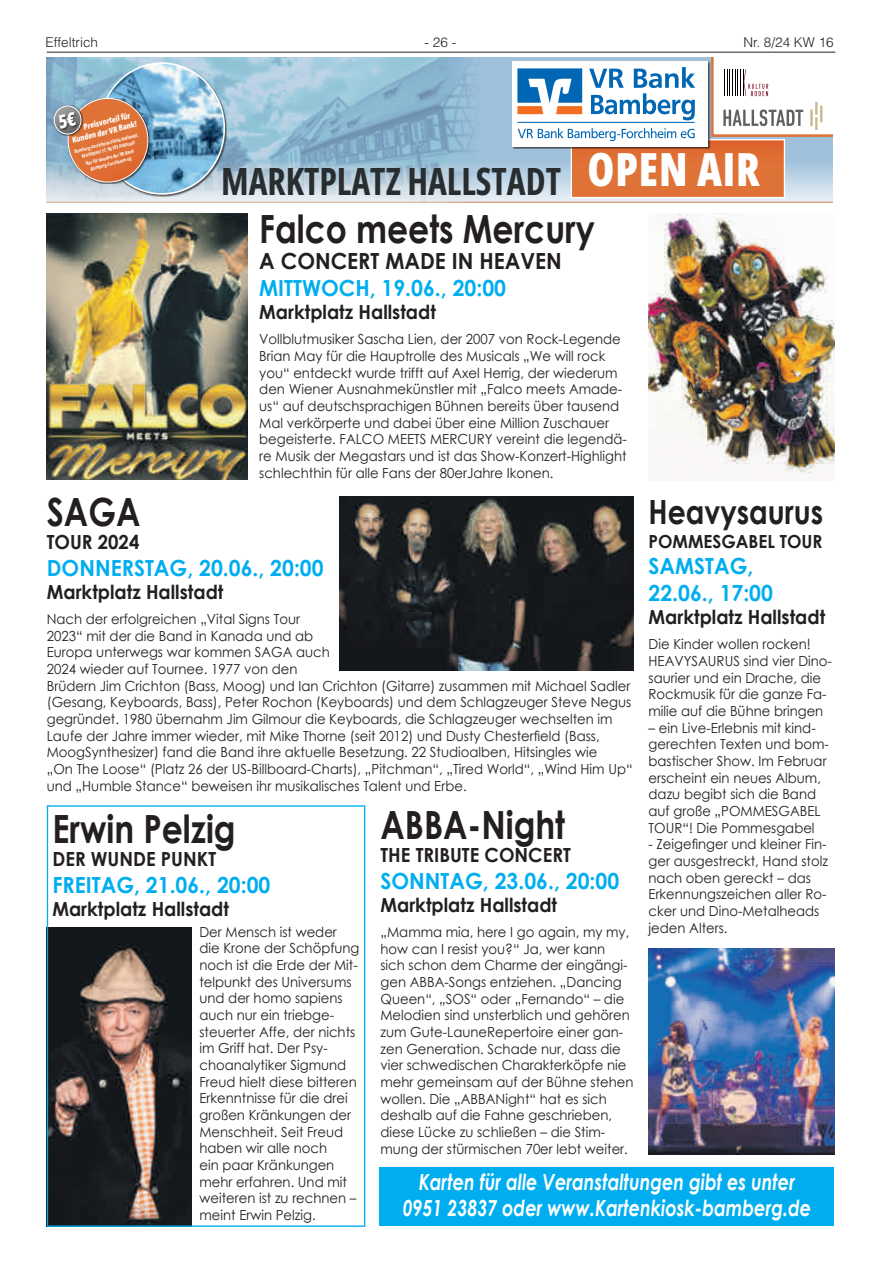
<style>
.page{position:relative;width:881px;height:1263px;background:#fff}
.page>*{position:absolute;margin:0;border:0;box-sizing:border-box;transform-origin:0 0}
.t1{font:800 45.6px "Open Sans Condensed";letter-spacing:.02em;color:#fff;scale:.95 1}
.t2{font:700 38.85px "Century Gothic";color:#231f20;scale:.85 1}
.t3{font:700 37.5px "Open Sans Condensed";color:#282d30;scale:.95 1}
.t4{font:700 33.3px "Century Gothic";color:#231f20;scale:.85 1}
.t5{font:700 22.2px/26.7px "Century Gothic";color:#00aeef;scale:.95 1}
.t6{font:italic 700 22.2px/26.7px "Century Gothic";color:#fff;text-align:center;scale:.8 1}
.t7{font:700 22.2px "Century Gothic";color:#231f20;scale:.95 1}
.t8{font:700 19.5px "Century Gothic";color:#231f20;scale:.95 1}
.t9{font:700 18px "Century Gothic";color:#231f20;scale:.95 1}
.t10{font:13.95px/16.6px "Century Gothic";color:#231f20;scale:.95 1}
.t11{font:300 13.5px "Helvetica LT";color:#231f20}
.t12{font:800 8.1px/9.9px "Open Sans Condensed";color:#fff;scale:.96 1}
.t13{font:700 4.8px/6.4px "Open Sans Condensed";color:#fff;text-align:center;scale:.96 1}
</style>
<div class="page">
<hr style="left:47px;top:52px;width:788px;height:1px;background:#231f20">
<div style="left:47px;top:57px;width:785px;height:146px;background:#a0c1dc"></div>
<svg style="left:479px;top:137px;width:353px;height:66px"></svg>
<img style="left:47px;top:58px;width:432px;height:145px">
<div style="left:99px;top:63px;width:128px;height:133px;background:#231f20;opacity:.75"></div>
<img style="left:100px;top:63px;width:124px;height:131px">
<div style="left:571px;top:140px;width:213px;height:58px;background:#df7336"></div>
<div style="left:570px;top:139px;width:214px;height:59px;border:1px solid #fff"></div>
<div style="left:512px;top:62px;width:198px;height:87px;background:#231f20;opacity:.75"></div>
<div style="left:512px;top:61px;width:195px;height:85px;background:#fff"></div>
<hr style="left:517px;top:122px;width:177px;height:1px;background:#0166b3">
<svg style="left:517px;top:128px;width:177px;height:13px"></svg>
<svg style="left:589px;top:67px;width:106px;height:53px"></svg>
<svg style="left:517px;top:68px;width:65px;height:46px"></svg>
<svg style="left:710px;top:57px;width:122px;height:80px;background:#ebe5e3"></svg>
<img style="left:47px;top:214px;width:200px;height:266px">
<img style="left:648px;top:949px;width:185px;height:206px">
<img style="left:49px;top:927px;width:143px;height:298px">
<img style="left:648px;top:214px;width:185px;height:259px">
<img style="left:339px;top:496px;width:294px;height:174px">
<div style="left:47px;top:805px;width:318px;height:422px;border:1px solid #00aeef"></div>
<div style="left:379px;top:1168px;width:454px;height:58px;background:#00aeef"></div>
<svg style="left:54px;top:94px;width:98px;height:92px;background:#b78a73"></svg>
<p class="t11" style="left:45px;top:34px;width:54px">Effeltrich</p>
<p class="t11" style="left:424px;top:34px;width:33px">- 26 -</p>
<p class="t11" style="left:743px;top:34px;width:92px">Nr. 8/24 KW 16</p>
<p class="t12" style="left:68px;top:126px;width:71px;text-indent:14px;rotate:-15deg">Preisvorteil für<br>Kunden der VR Bank!</p>
<p class="t13" style="left:73px;top:148px;width:70px;rotate:-15deg">Bamberg-Forchheim Filiale Hallstadt,<br>Marktplatz 17, 96103 Hallstadt</p>
<p class="t13" style="left:85px;top:160px;width:53px;rotate:-15deg">Nur für Kunden der VR Bank<br>Bamberg-Forchheim eG</p>
<h1 class="t1" style="left:587px;top:138px;width:183px">OPEN AIR</h1>
<h3 class="t3" style="left:221px;top:156px;width:359px">MARKTPLATZ HALLSTADT</h3>
<h2 class="t2" style="left:259px;top:199px;width:396px">Falco meets Mercury</h2>
<h3 class="t7" style="left:259px;top:244px;width:320px">A CONCERT MADE IN HEAVEN</h3>
<h3 class="t5" style="left:259px;top:274px;width:261px">MITTWOCH, 19.06., 20:00</h3>
<h3 class="t8" style="left:259px;top:298px;width:187px">Marktplatz Hallstadt</h3>
<p class="t10" style="left:259px;top:331px;width:388px">Vollblutmusiker Sascha Lien, der 2007 von Rock-Legende Brian May für die Hauptrolle des Musicals „We will rock you“ entdeckt wurde trifft auf Axel Herrig, der wiederum den Wiener Ausnahmekünstler mit „Falco meets Amade&shy;us“ auf deutschsprachigen Bühnen bereits über tausend Mal verkörperte und dabei über eine Million Zuschauer begeisterte. FALCO MEETS MERCURY vereint die legendä&shy;re Musik der Megastars und ist das Show-Konzert-Highlight schlechthin für alle Fans der 80erJahre Ikonen.</p>
<h2 class="t2" style="left:47px;top:482px;width:112px">SAGA</h2>
<h3 class="t8" style="left:47px;top:527px;width:99px">TOUR 2024</h3>
<h3 class="t5" style="left:47px;top:553px;width:293px">DONNERSTAG, 20.06., 20:00</h3>
<h3 class="t8" style="left:47px;top:577px;width:187px">Marktplatz Hallstadt</h3>
<p class="t10" style="left:47px;top:610px;width:618px">Nach der erfolgreichen „Vital Signs Tour<br>2023“ mit der die Band in Kanada und ab<br>Europa unterwegs war kommen SAGA auch<br>2024 wieder auf Tournee. 1977 von den<br>Brüdern Jim Crichton (Bass, Moog) und Ian Crichton (Gitarre) zusammen mit Michael Sadler (Gesang, Keyboards, Bass), Peter Rochon (Keyboards) und dem Schlagzeuger Steve Negus gegründet. 1980 übernahm Jim Gilmour die Keyboards, die Schlagzeuger wechselten im Laufe der Jahre immer wieder, mit Mike Thorne (seit 2012) und Dusty Chesterfield (Bass, MoogSynthesizer) fand die Band ihre aktuelle Besetzung. 22 Studioalben, Hitsingles wie<br>„On The Loose“ (Platz 26 der US-Billboard-Charts), „Pitchman“, „Tired World“, „Wind Him Up“ und „Humble Stance“ beweisen ihr musikalisches Talent und Erbe.</p>
<h2 class="t2" style="left:52px;top:799px;width:217px">Erwin Pelzig</h2>
<h3 class="t8" style="left:52px;top:844px;width:174px">DER WUNDE PUNKT</h3>
<h3 class="t5" style="left:52px;top:870px;width:231px">FREITAG, 21.06., 20:00</h3>
<h3 class="t8" style="left:52px;top:894px;width:187px">Marktplatz Hallstadt</h3>
<p class="t10" style="left:199px;top:923px;width:170px">Der Mensch ist weder die Krone der Schöpfung noch ist die Erde der Mit&shy;telpunkt des Universums und der homo sapiens auch nur ein triebge&shy;steuerter Affe, der nichts im Griff hat. Der Psy&shy;choanalytiker Sigmund<br>Freud hielt diese bitteren<br>Erkenntnisse für die drei großen Kränkungen der<br>Menschheit. Seit Freud haben wir alle noch<br>ein paar Kränkungen mehr erfahren. Und mit weiteren ist zu rechnen – meint Erwin Pelzig.</p>
<h3 class="t4" style="left:648px;top:487px;width:207px">Heavysaurus</h3>
<p class="t9" style="left:648px;top:528px;width:184px">POMMESGABEL TOUR</p>
<h3 class="t5" style="left:648px;top:552px;width:132px">SAMSTAG,<br>22.06., 17:00</h3>
<h3 class="t8" style="left:648px;top:602px;width:187px">Marktplatz Hallstadt</h3>
<p class="t10" style="left:648px;top:636px;width:194px">Die Kinder wollen rocken!<br>HEAVYSAURUS sind vier Dino&shy;saurier und ein Drache, die<br>Rockmusik für die ganze Fa&shy;milie auf die Bühne bringen</p>
<p class="t10" style="left:648px;top:719px;width:191px">– ein Live-Erlebnis mit kind&shy;gerechten Texten und bom&shy;bastischer Show. Im Februar erscheint ein neues Album, dazu begibt sich die Band auf große „POMMESGABEL<br>TOUR“! Die Pommesgabel</p>
<p class="t10" style="left:648px;top:836px;width:190px">- Zeigefinger und kleiner Fin&shy;ger ausgestreckt, Hand stolz nach oben gereckt – das<br>Erkennungszeichen aller Ro&shy;cker und Dino-Metalheads jeden Alters.</p>
<h2 class="t2" style="left:380px;top:795px;width:218px">ABBA-Night</h2>
<h3 class="t8" style="left:380px;top:840px;width:202px">THE TRIBUTE CONCERT</h3>
<h3 class="t5" style="left:380px;top:866px;width:253px">SONNTAG, 23.06., 20:00</h3>
<h3 class="t8" style="left:380px;top:890px;width:187px">Marktplatz Hallstadt</h3>
<p class="t10" style="left:380px;top:923px;width:268px">„Mamma mia, here I go again, my my, how can I resist you?“ Ja, wer kann<br>sich schon dem Charme der eingängi&shy;gen ABBA-Songs entziehen. „Dancing Queen“, „SOS“ oder „Fernando“ – die Melodien sind unsterblich und gehören zum Gute-LauneRepertoire einer gan&shy;zen Generation. Schade nur, dass die vier schwedischen Charakterköpfe nie mehr gemeinsam auf der Bühne stehen wollen. Die „ABBANight“ hat es sich deshalb auf die Fahne geschrieben, diese Lücke zu schließen – die Stim&shy;mung der stürmischen 70er lebt weiter.</p>
<h3 class="t6" style="left:402px;top:1167px;width:512px">Karten für alle Veranstaltungen gibt es unter<br>0951 23837 oder www.Kartenkiosk-bamberg.de</h3>
</div>
